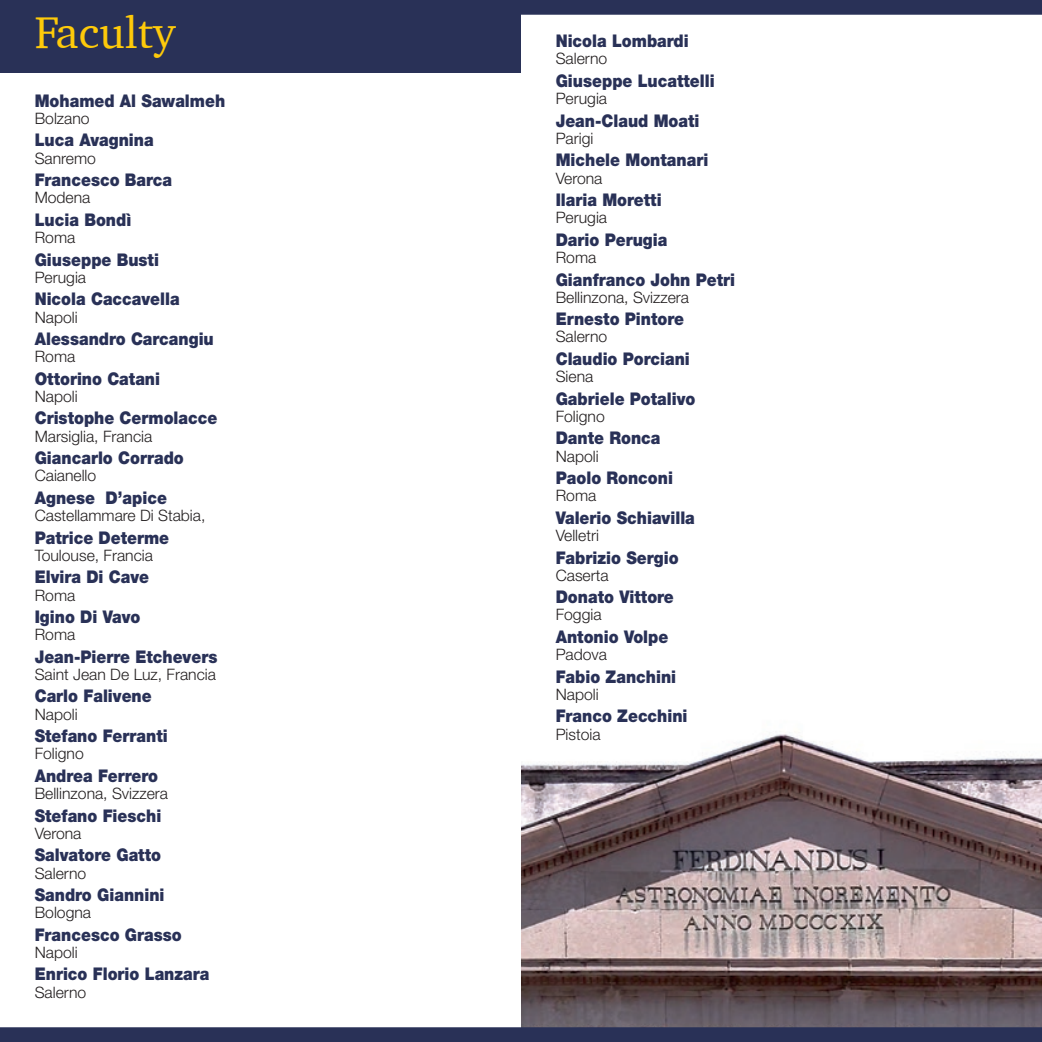
<style>
.page{position:relative;width:1042px;height:1042px;background:#fff}
.page>*{position:absolute;margin:0;border:0;box-sizing:border-box;transform-origin:0 0}
.t1{font:45.5px "Charter";color:#feca0a}
.t2{font:900 17.5px "Helvetica Neue LT Std";color:#293157;scale:.9 1}
.t3{font:300 15.75px "Helvetica Neue LT Std";color:#231f20}
</style>
<div class="page">
<img style="left:521px;top:734px;width:521px;height:293px">
<div style="left:0;top:0;width:521px;height:72px;background:#293157"></div>
<div style="left:0;top:1027px;width:1042px;height:15px;background:#293157"></div>
<div style="left:521px;top:0;width:521px;height:15px;background:#293157"></div>
<h1 class="t1" style="left:35px;top:-7px;width:142px">Faculty</h1>
<p class="t2" style="left:35px;top:90px;width:213px">Mohamed Al Sawalmeh</p>
<p class="t3" style="left:35px;top:109px;width:56px">Bolzano</p>
<p class="t2" style="left:35px;top:130px;width:134px">Luca Avagnina</p>
<p class="t3" style="left:35px;top:148px;width:63px">Sanremo</p>
<p class="t2" style="left:35px;top:169px;width:154px">Francesco Barca</p>
<p class="t3" style="left:35px;top:188px;width:57px">Modena</p>
<p class="t2" style="left:35px;top:209px;width:109px">Lucia Bondì</p>
<p class="t3" style="left:35px;top:228px;width:42px">Roma</p>
<p class="t2" style="left:35px;top:249px;width:140px">Giuseppe Busti</p>
<p class="t3" style="left:35px;top:268px;width:53px">Perugia</p>
<p class="t2" style="left:35px;top:289px;width:163px">Nicola Caccavella</p>
<p class="t3" style="left:35px;top:307px;width:44px">Napoli</p>
<p class="t2" style="left:35px;top:328px;width:200px">Alessandro Carcangiu</p>
<p class="t3" style="left:35px;top:347px;width:42px">Roma</p>
<p class="t2" style="left:35px;top:368px;width:141px">Ottorino Catani</p>
<p class="t3" style="left:35px;top:387px;width:44px">Napoli</p>
<p class="t2" style="left:35px;top:408px;width:204px">Cristophe Cermolacce</p>
<p class="t3" style="left:35px;top:426px;width:119px">Marsiglia, Francia</p>
<p class="t2" style="left:35px;top:447px;width:167px">Giancarlo Corrado</p>
<p class="t3" style="left:35px;top:466px;width:63px">Caianello</p>
<p class="t2" style="left:35px;top:487px;width:148px">Agnese D’apice</p>
<p class="t3" style="left:35px;top:506px;width:172px">Castellammare Di Stabia,</p>
<p class="t2" style="left:35px;top:527px;width:151px">Patrice Determe</p>
<p class="t3" style="left:35px;top:545px;width:120px">Toulouse, Francia</p>
<p class="t2" style="left:35px;top:567px;width:129px">Elvira Di Cave</p>
<p class="t3" style="left:35px;top:585px;width:42px">Roma</p>
<p class="t2" style="left:35px;top:606px;width:119px">Igino Di Vavo</p>
<p class="t3" style="left:35px;top:625px;width:42px">Roma</p>
<p class="t2" style="left:35px;top:646px;width:204px">Jean-Pierre Etchevers</p>
<p class="t3" style="left:35px;top:665px;width:183px">Saint Jean De Luz, Francia</p>
<p class="t2" style="left:35px;top:686px;width:131px">Carlo Falivene</p>
<p class="t3" style="left:35px;top:704px;width:44px">Napoli</p>
<p class="t2" style="left:35px;top:725px;width:149px">Stefano Ferranti</p>
<p class="t3" style="left:35px;top:744px;width:51px">Foligno</p>
<p class="t2" style="left:35px;top:765px;width:139px">Andrea Ferrero</p>
<p class="t3" style="left:35px;top:784px;width:135px">Bellinzona, Svizzera</p>
<p class="t2" style="left:35px;top:805px;width:142px">Stefano Fieschi</p>
<p class="t3" style="left:35px;top:823px;width:48px">Verona</p>
<p class="t2" style="left:35px;top:844px;width:142px">Salvatore Gatto</p>
<p class="t3" style="left:35px;top:863px;width:53px">Salerno</p>
<p class="t2" style="left:35px;top:884px;width:146px">Sandro Giannini</p>
<p class="t3" style="left:35px;top:903px;width:58px">Bologna</p>
<p class="t2" style="left:35px;top:924px;width:165px">Francesco Grasso</p>
<p class="t3" style="left:35px;top:942px;width:44px">Napoli</p>
<p class="t2" style="left:35px;top:964px;width:196px">Enrico Florio Lanzara</p>
<p class="t3" style="left:35px;top:982px;width:53px">Salerno</p>
<p class="t2" style="left:556px;top:31px;width:149px">Nicola Lombardi</p>
<p class="t3" style="left:556px;top:49px;width:53px">Salerno</p>
<p class="t2" style="left:556px;top:70px;width:178px">Giuseppe Lucattelli</p>
<p class="t3" style="left:556px;top:89px;width:53px">Perugia</p>
<p class="t2" style="left:556px;top:110px;width:161px">Jean-Claud Moati</p>
<p class="t3" style="left:556px;top:129px;width:39px">Parigi</p>
<p class="t2" style="left:556px;top:150px;width:171px">Michele Montanari</p>
<p class="t3" style="left:556px;top:168px;width:48px">Verona</p>
<p class="t2" style="left:556px;top:189px;width:119px">Ilaria Moretti</p>
<p class="t3" style="left:556px;top:208px;width:53px">Perugia</p>
<p class="t2" style="left:556px;top:229px;width:126px">Dario Perugia</p>
<p class="t3" style="left:556px;top:248px;width:42px">Roma</p>
<p class="t2" style="left:556px;top:269px;width:201px">Gianfranco John Petri</p>
<p class="t3" style="left:556px;top:287px;width:135px">Bellinzona, Svizzera</p>
<p class="t2" style="left:556px;top:308px;width:144px">Ernesto Pintore</p>
<p class="t3" style="left:556px;top:327px;width:53px">Salerno</p>
<p class="t2" style="left:556px;top:348px;width:151px">Claudio Porciani</p>
<p class="t3" style="left:556px;top:367px;width:39px">Siena</p>
<p class="t2" style="left:556px;top:388px;width:157px">Gabriele Potalivo</p>
<p class="t3" style="left:556px;top:407px;width:51px">Foligno</p>
<p class="t2" style="left:556px;top:428px;width:118px">Dante Ronca</p>
<p class="t3" style="left:556px;top:446px;width:44px">Napoli</p>
<p class="t2" style="left:556px;top:467px;width:132px">Paolo Ronconi</p>
<p class="t3" style="left:556px;top:486px;width:42px">Roma</p>
<p class="t2" style="left:556px;top:507px;width:156px">Valerio Schiavilla</p>
<p class="t3" style="left:556px;top:526px;width:45px">Velletri</p>
<p class="t2" style="left:556px;top:547px;width:138px">Fabrizio Sergio</p>
<p class="t3" style="left:556px;top:565px;width:54px">Caserta</p>
<p class="t2" style="left:556px;top:586px;width:133px">Donato Vittore</p>
<p class="t3" style="left:556px;top:605px;width:47px">Foggia</p>
<p class="t2" style="left:556px;top:626px;width:127px">Antonio Volpe</p>
<p class="t3" style="left:556px;top:645px;width:53px">Padova</p>
<p class="t2" style="left:556px;top:666px;width:135px">Fabio Zanchini</p>
<p class="t3" style="left:556px;top:684px;width:44px">Napoli</p>
<p class="t2" style="left:556px;top:705px;width:148px">Franco Zecchini</p>
<p class="t3" style="left:556px;top:724px;width:46px">Pistoia</p>
</div>
